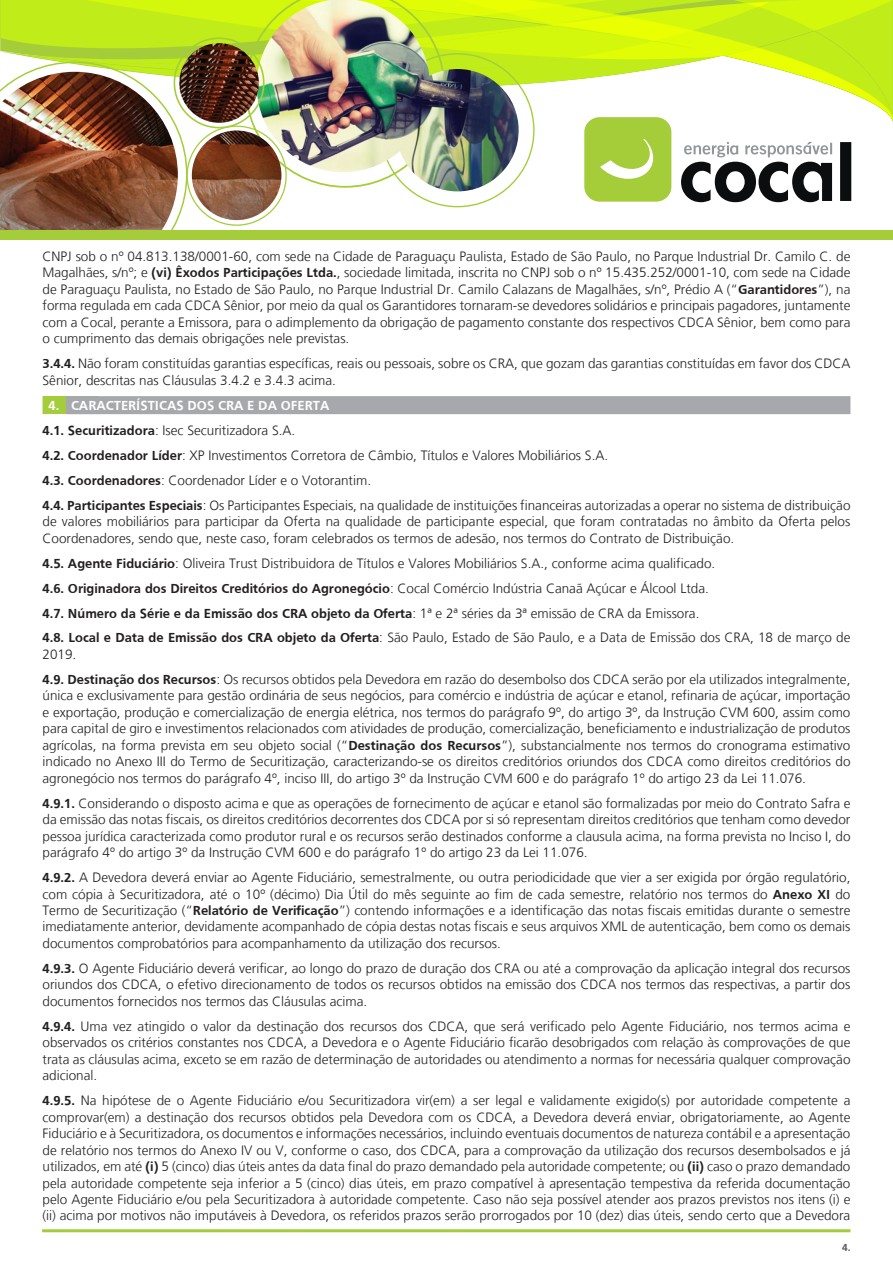
<style>
.page{position:relative;width:893px;height:1263px;background:#fff}
.page>*{position:absolute;margin:0;border:0;box-sizing:border-box;transform-origin:0 0}
.TXT{font:300 13.5px/16.5px "Frutiger LT";color:#231f20;text-align:justify}
.TXT-2{font:700 13.5px "Fruti";color:#231f20}
.cap{font:700 13.5px "Fruti";color:#fff}
.t1{font:700 10.5px "Fruti";color:#59595c}
.s1{font-family:"Fruti";font-weight:700}
.s2{font-family:"Frutiger LT";font-weight:300}
</style>
<div class="page">
<hr style="left:42px;top:1229px;width:808px;height:3px;background:#a4cd3b">
<img style="left:0;top:0;width:893px;height:230px">
<div style="left:174px;top:37px;width:91px;height:91px;border:2px solid #a5cd3a;border-radius:50%"></div>
<div style="left:0;top:230px;width:893px;height:10px;background:#a5cd3a"></div>
<div style="left:43px;top:396px;width:55px;height:18px;background:#a4cd3b"></div>
<div style="left:66px;top:396px;width:784px;height:18px;background:#a6a8ab"></div>
<p class="TXT" style="left:43px;top:248px;width:809px">CNPJ sob o nº 04.813.138/0001-60, com sede na Cidade de Paraguaçu Paulista, Estado de São Paulo, no Parque Industrial Dr. Camilo C. de Magalhães, s/nº; e <span class="s1">(vi) Êxodos Participações Ltda.</span>, sociedade limitada, inscrita no CNPJ sob o nº 15.435.252/0001-10, com sede na Cidade de Paraguaçu Paulista, no Estado de São Paulo, no Parque Industrial Dr. Camilo Calazans de Magalhães, s/nº, Prédio A (“<span class="s1">Garantidores</span>”), na forma regulada em cada CDCA Sênior, por meio da qual os Garantidores tornaram-se devedores solidários e principais pagadores, juntamente com a Cocal, perante a Emissora, para o adimplemento da obrigação de pagamento constante dos respectivos CDCA Sênior, bem como para o cumprimento das demais obrigações nele previstas.</p>
<p class="TXT" style="left:43px;top:356px;width:809px"><span class="s1">3.4.4.</span> Não foram constituídas garantias específicas, reais ou pessoais, sobre os CRA, que gozam das garantias constituídas em favor dos CDCA<br>Sênior, descritas nas Cláusulas 3.4.2 e 3.4.3 acima.</p>
<p class="cap" style="left:49px;top:397px;width:282px">4. CARACTERÍSTICAS DOS CRA E DA OFERTA</p>
<p class="TXT" style="left:43px;top:422px;width:254px"><span class="s1">4.1. Securitizadora</span>: Isec Securitizadora S.A.</p>
<p class="TXT" style="left:43px;top:447px;width:567px"><span class="s1">4.2. Coordenador Líder</span>: XP Investimentos Corretora de Câmbio, Títulos e Valores Mobiliários S.A.</p>
<p class="TXT" style="left:43px;top:472px;width:330px"><span class="s1">4.3. Coordenadores</span>: Coordenador Líder e o Votorantim.</p>
<p class="TXT" style="left:43px;top:497px;width:809px"><span class="s1">4.4. Participantes Especiais</span>: Os Participantes Especiais, na qualidade de instituições financeiras autorizadas a operar no sistema de distribuição de valores mobiliários para participar da Oferta na qualidade de participante especial, que foram contratadas no âmbito da Oferta pelos Coordenadores, sendo que, neste caso, foram celebrados os termos de adesão, nos termos do Contrato de Distribuição.</p>
<p class="TXT" style="left:43px;top:555px;width:674px"><span class="s1">4.5. Agente Fiduciário</span>: Oliveira Trust Distribuidora de Títulos e Valores Mobiliários S.A., conforme acima qualificado.</p>
<p class="TXT-2" style="left:43px;top:580px;width:668px">4.6. Originadora dos Direitos Creditórios do Agronegócio<span class="s2">: Cocal Comércio Indústria Canaã Açúcar e Álcool Ltda.</span></p>
<p class="TXT-2" style="left:43px;top:605px;width:658px">4.7. Número da Série e da Emissão dos CRA objeto da Oferta<span class="s2">: 1ª e 2ª séries da 3ª emissão de CRA da Emissora.</span></p>
<p class="TXT" style="left:43px;top:630px;width:809px"><span class="s1">4.8. Local e Data de Emissão dos CRA objeto da Oferta</span>: São Paulo, Estado de São Paulo, e a Data de Emissão dos CRA, 18 de março de<br>2019.</p>
<p class="TXT" style="left:43px;top:671px;width:809px"><span class="s1">4.9. Destinação dos Recursos</span>: Os recursos obtidos pela Devedora em razão do desembolso dos CDCA serão por ela utilizados integralmente, única e exclusivamente para gestão ordinária de seus negócios, para comércio e indústria de açúcar e etanol, refinaria de açúcar, importação e exportação, produção e comercialização de energia elétrica, nos termos do parágrafo 9º, do artigo 3º, da Instrução CVM 600, assim como para capital de giro e investimentos relacionados com atividades de produção, comercialização, beneficiamento e industrialização de produtos agrícolas, na forma prevista em seu objeto social (“<span class="s1">Destinação dos Recursos</span>”), substancialmente nos termos do cronograma estimativo indicado no Anexo III do Termo de Securitização, caracterizando-se os direitos creditórios oriundos dos CDCA como direitos creditórios do agronegócio nos termos do parágrafo 4º, inciso III, do artigo 3º da Instrução CVM 600 e do parágrafo 1º do artigo 23 da Lei 11.076.</p>
<p class="TXT" style="left:43px;top:795px;width:809px"><span class="s1">4.9.1.</span> Considerando o disposto acima e que as operações de fornecimento de açúcar e etanol são formalizadas por meio do Contrato Safra e da emissão das notas fiscais, os direitos creditórios decorrentes dos CDCA por si só representam direitos creditórios que tenham como devedor pessoa jurídica caracterizada como produtor rural e os recursos serão destinados conforme a clausula acima, na forma prevista no Inciso I, do parágrafo 4º do artigo 3º da Instrução CVM 600 e do parágrafo 1º do artigo 23 da Lei 11.076.</p>
<p class="TXT" style="left:43px;top:869px;width:809px"><span class="s1">4.9.2.</span> A Devedora deverá enviar ao Agente Fiduciário, semestralmente, ou outra periodicidade que vier a ser exigida por órgão regulatório, com cópia à Securitizadora, até o 10º (décimo) Dia Útil do mês seguinte ao fim de cada semestre, relatório nos termos do <span class="s1">Anexo XI</span> do Termo de Securitização (“<span class="s1">Relatório de Verificação</span>”) contendo informações e a identificação das notas fiscais emitidas durante o semestre imediatamente anterior, devidamente acompanhado de cópia destas notas fiscais e seus arquivos XML de autenticação, bem como os demais documentos comprobatórios para acompanhamento da utilização dos recursos.</p>
<p class="TXT" style="left:43px;top:960px;width:809px"><span class="s1">4.9.3.</span> O Agente Fiduciário deverá verificar, ao longo do prazo de duração dos CRA ou até a comprovação da aplicação integral dos recursos oriundos dos CDCA, o efetivo direcionamento de todos os recursos obtidos na emissão dos CDCA nos termos das respectivas, a partir dos documentos fornecidos nos termos das Cláusulas acima.</p>
<p class="TXT" style="left:43px;top:1018px;width:809px"><span class="s1">4.9.4.</span> Uma vez atingido o valor da destinação dos recursos dos CDCA, que será verificado pelo Agente Fiduciário, nos termos acima e observados os critérios constantes nos CDCA, a Devedora e o Agente Fiduciário ficarão desobrigados com relação às comprovações de que trata as cláusulas acima, exceto se em razão de determinação de autoridades ou atendimento a normas for necessária qualquer comprovação adicional.</p>
<p class="TXT" style="left:43px;top:1092px;width:809px"><span class="s1">4.9.5.</span> Na hipótese de o Agente Fiduciário e/ou Securitizadora vir(em) a ser legal e validamente exigido(s) por autoridade competente a comprovar(em) a destinação dos recursos obtidos pela Devedora com os CDCA, a Devedora deverá enviar, obrigatoriamente, ao Agente Fiduciário e à Securitizadora, os documentos e informações necessários, incluindo eventuais documentos de natureza contábil e a apresentação de relatório nos termos do Anexo IV ou V, conforme o caso, dos CDCA, para a comprovação da utilização dos recursos desembolsados e já utilizados, em até <span class="s1">(i)</span> 5 (cinco) dias úteis antes da data final do prazo demandado pela autoridade competente; ou <span class="s1">(ii)</span> caso o prazo demandado pela autoridade competente seja inferior a 5 (cinco) dias úteis, em prazo compatível à apresentação tempestiva da referida documentação pelo Agente Fiduciário e/ou pela Securitizadora à autoridade competente. Caso não seja possível atender aos prazos previstos nos itens (i) e (ii) acima por motivos não imputáveis à Devedora, os referidos prazos serão prorrogados por 10 (dez) dias úteis, sendo certo que a Devedora</p>
<p class="t1" style="left:842px;top:1241px;width:10px">4.</p>
</div>
